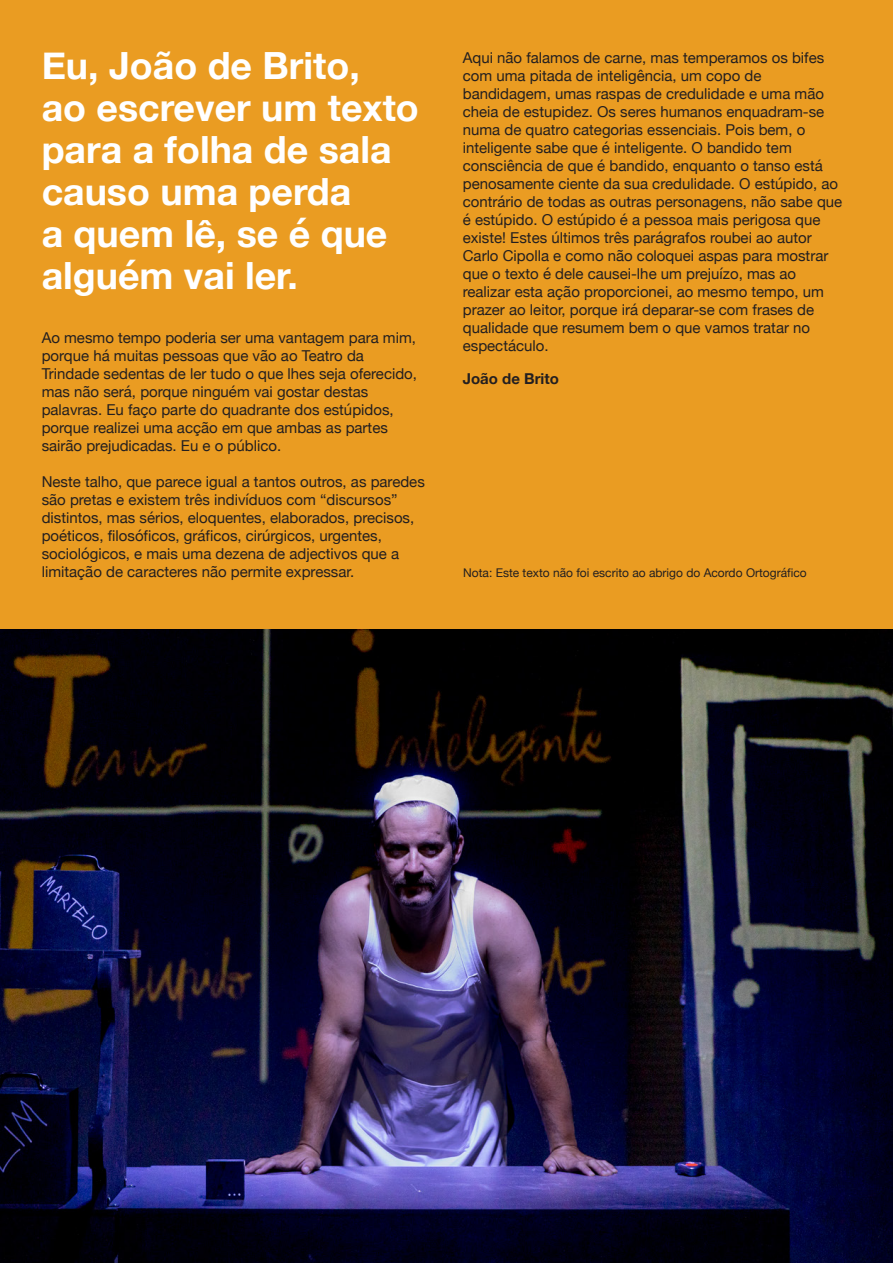
<style>
.page{position:relative;width:893px;height:1263px;background:#ea9c22}
.page>*{position:absolute;margin:0;border:0;box-sizing:border-box;transform-origin:0 0}
.t1{font:700 37.5px/42px "Helvetica Neue";color:#fff}
.t2{font:15px/18px "Helvetica Neue";color:#231f20}
.t3{font:700 15px "Helvetica Neue";color:#231f20}
.t4{font:12px "Helvetica Neue";color:#231f20}
</style>
<div class="page">
<img style="left:0;top:630px;width:893px;height:633px">
<h1 class="t1" style="left:42px;top:46px;width:379px">Eu, João de Brito,<br>ao escrever um texto para a folha de sala causo uma perda<br>a quem lê, se é que alguém vai ler.</h1>
<p class="t2" style="left:42px;top:329px;width:377px">Ao mesmo tempo poderia ser uma vantagem para mim, porque há muitas pessoas que vão ao Teatro da Trindade sedentas de ler tudo o que lhes seja oferecido, mas não será, porque ninguém vai gostar destas palavras. Eu faço parte do quadrante dos estúpidos, porque realizei uma acção em que ambas as partes sairão prejudicadas. Eu e o público.</p>
<p class="t2" style="left:42px;top:473px;width:385px">Neste talho, que parece igual a tantos outros, as paredes são pretas e existem três indivíduos com “discursos” distintos, mas sérios, eloquentes, elaborados, precisos, poéticos, filosóficos, gráficos, cirúrgicos, urgentes, sociológicos, e mais uma dezena de adjectivos que a limitação de caracteres não permite expressar.</p>
<p class="t2" style="left:463px;top:49px;width:381px">Aqui não falamos de carne, mas temperamos os bifes com uma pitada de inteligência, um copo de bandidagem, umas raspas de credulidade e uma mão cheia de estupidez. Os seres humanos enquadram-se numa de quatro categorias essenciais. Pois bem, o inteligente sabe que é inteligente. O bandido tem consciência de que é bandido, enquanto o tanso está penosamente ciente da sua credulidade. O estúpido, ao contrário de todas as outras personagens, não sabe que é estúpido. O estúpido é a pessoa mais perigosa que existe! Estes últimos três parágrafos roubei ao autor Carlo Cipolla e como não coloquei aspas para mostrar que o texto é dele causei-lhe um prejuízo, mas ao realizar esta ação proporcionei, ao mesmo tempo, um prazer ao leitor, porque irá deparar-se com frases de qualidade que resumem bem o que vamos tratar no espectáculo.</p>
<p class="t3" style="left:463px;top:367px;width:98px">João de Brito</p>
<p class="t4" style="left:463px;top:564px;width:345px">Nota: Este texto não foi escrito ao abrigo do Acordo Ortográfico</p>
</div>
